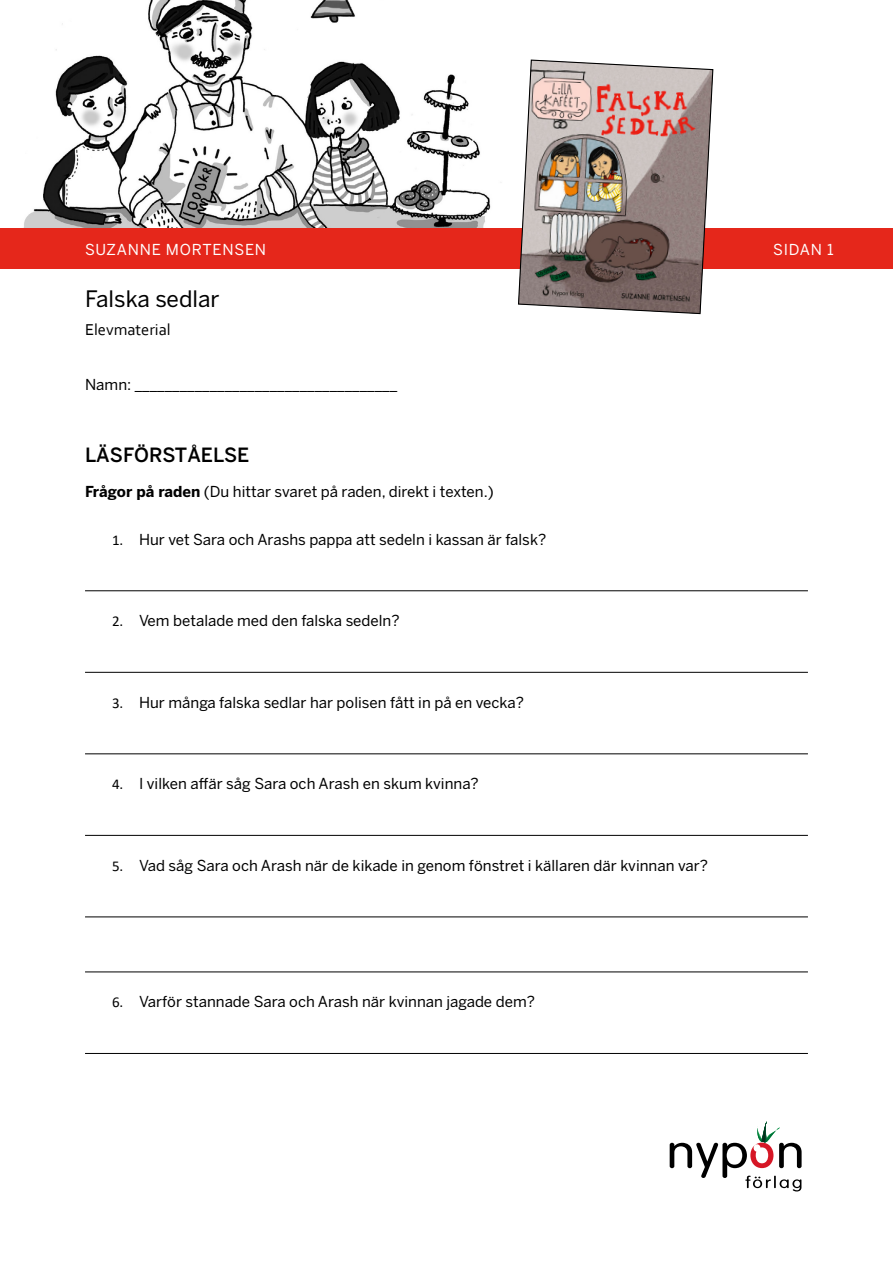
<style>
.page{position:relative;width:893px;height:1263px;background:#fff}
.page>*{position:absolute;margin:0;border:0;box-sizing:border-box;transform-origin:0 0}
.t1{font:24.45px "Times New Roman";color:#000}
.t2{font:22.5px "Benton Sans";color:#000}
.t3{font:500 19.5px "Benton Sans";color:#000}
.t4{font:16.5px "Corbel";color:#000}
.t5{font:15px "Benton Sans";color:#000}
.t6{font:15px "Benton Sans";letter-spacing:.05em;color:#fff}
.s1{font-weight:700}
.s2{font-family:"Calibri"}
</style>
<div class="page">
<img style="left:23px;top:0;width:468px;height:228px">
<div style="left:0;top:229px;width:893px;height:40px;background:#e5271b"></div>
<svg style="left:517px;top:59px;width:197px;height:256px;background:#a6938e"></svg>
<svg style="left:670px;top:1121px;width:132px;height:70px"></svg>
<hr style="left:85px;top:590px;width:723px;height:1px;background:#000">
<hr style="left:85px;top:672px;width:723px;height:1px;background:#000">
<hr style="left:85px;top:753px;width:723px;height:1px;background:#000">
<hr style="left:85px;top:835px;width:723px;height:1px;background:#000">
<hr style="left:85px;top:916px;width:723px;height:1px;background:#000">
<hr style="left:85px;top:971px;width:723px;height:1px;background:#000">
<hr style="left:85px;top:1053px;width:723px;height:1px;background:#000">
<p class="t6" style="left:85px;top:241px;width:183px">SUZANNE MORTENSEN</p>
<p class="t6" style="left:773px;top:241px;width:62px">SIDAN 1</p>
<h2 class="t2" style="left:85px;top:286px;width:136px">Falska sedlar</h2>
<p class="t4" style="left:85px;top:320px;width:87px">Elevmaterial</p>
<p class="t5" style="left:85px;top:376px;width:314px">Namn: ___________________________________</p>
<h1 class="t1" style="left:67px;top:372px;width:78px">sa Sara.</h1>
<h3 class="t3" style="left:85px;top:443px;width:166px">LÄSFÖRSTÅELSE</h3>
<p class="t5" style="left:85px;top:483px;width:410px"><span class="s1">Frågor på raden</span> (Du hittar svaret på raden, direkt i texten.)</p>
<p class="t5" style="left:112px;top:530px;width:436px"><span class="s2">1.</span> Hur vet Sara och Arashs pappa att sedeln i kassan är falsk?</p>
<p class="t5" style="left:112px;top:612px;width:289px"><span class="s2">2.</span> Vem betalade med den falska sedeln?</p>
<p class="t5" style="left:112px;top:693px;width:413px"><span class="s2">3.</span> Hur många falska sedlar har polisen fått in på en vecka?</p>
<p class="t5" style="left:112px;top:775px;width:368px"><span class="s2">4.</span> I vilken affär såg Sara och Arash en skum kvinna?</p>
<p class="t5" style="left:112px;top:857px;width:597px"><span class="s2">5.</span> Vad såg Sara och Arash när de kikade in genom fönstret i källaren där kvinnan var?</p>
<p class="t5" style="left:112px;top:993px;width:424px"><span class="s2">6.</span> Varför stannade Sara och Arash när kvinnan jagade dem?</p>
</div>
